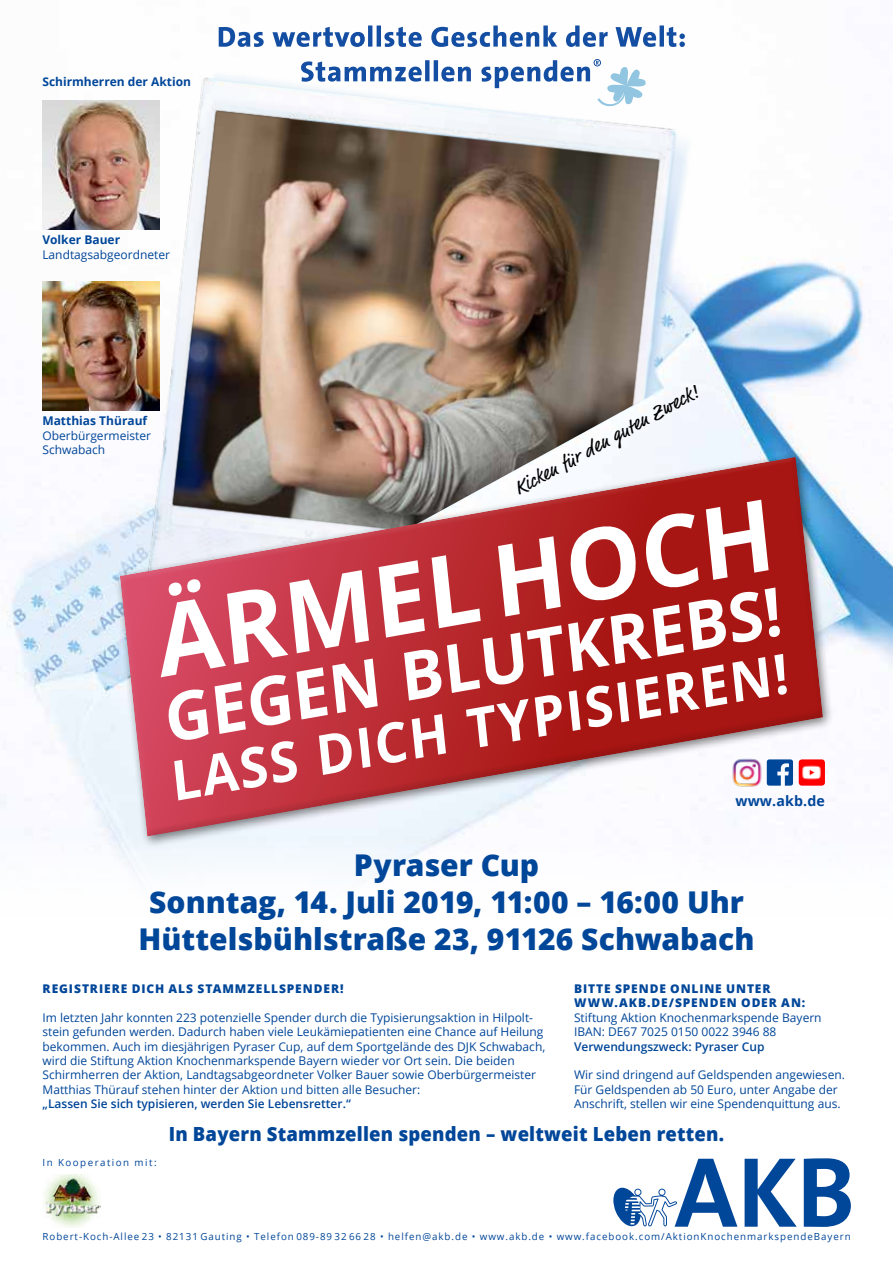
<style>
.page{position:relative;width:893px;height:1263px;background:#fff}
.page>*{position:absolute;margin:0;border:0;box-sizing:border-box;transform-origin:0 0}
.t1{font:700 99px "Open Sans";color:#fff}
.t2{font:700 66.75px "Open Sans";color:#fff}
.t3{font:700 55.2px "Open Sans";color:#fff;scale:.95 1}
.t4{font:800 30px "Open Sans";color:#004699}
.t5{font:800 19.5px "Open Sans";letter-spacing:.01em;color:#004699;scale:.95 1}
.t6{font:19.5px "Market Pro";color:#000}
.t7{font:700 14.25px "Open Sans";letter-spacing:.01em;color:#004699}
.t8{font:12px/14.4px "Open Sans";color:#004699}
.t9{font:800 12px/14.4px "Open Sans";letter-spacing:.075em;color:#004699}
.t10{font:600 12px "Open Sans";color:#004699}
.t11{font:700 12px "Open Sans";color:#004699}
.t12{font:9.75px "Open Sans";letter-spacing:.1em;color:#004699}
.t13{font:9.75px "Open Sans";letter-spacing:.15em;color:#004699}
</style>
<div class="page">
<img style="left:0;top:25px;width:893px;height:851px">
<img style="left:129px;top:66px;width:570px;height:385px">
<svg style="left:745px;top:1159px;width:52px;height:68px"></svg>
<svg style="left:804px;top:1158px;width:47px;height:69px"></svg>
<svg style="left:613px;top:1159px;width:124px;height:68px"></svg>
<div style="left:114px;top:451px;width:720px;height:397px;background:#000;opacity:.5"></div>
<svg style="left:116px;top:454px;width:715px;height:384px"></svg>
<svg style="left:301px;top:59px;width:346px;height:49px"></svg>
<svg style="left:219px;top:26px;width:466px;height:21px"></svg>
<img style="left:43px;top:1175px;width:58px;height:52px">
<img style="left:728px;top:753px;width:38px;height:39px">
<img style="left:799px;top:759px;width:26px;height:27px">
<svg style="left:767px;top:759px;width:26px;height:27px"></svg>
<img style="left:43px;top:100px;width:116px;height:130px">
<img style="left:42px;top:281px;width:117px;height:130px">
<p class="t11" style="left:42px;top:73px;width:150px">Schirmherren der Aktion</p>
<p class="t11" style="left:42px;top:231px;width:79px">Volker Bauer</p>
<p class="t8" style="left:42px;top:247px;width:129px">Landtagsabgeordneter</p>
<h3 class="t6" style="left:510px;top:479px;width:209px;rotate:-29deg">Kicken für den guten Zweck!</h3>
<h1 class="t1" style="left:142px;top:573px;width:627px;rotate:-10deg">ÄRMEL HOCH</h1>
<p class="t11" style="left:42px;top:412px;width:106px">Matthias Thürauf</p>
<p class="t8" style="left:42px;top:428px;width:110px">Oberbürgermeister<br>Schwabach</p>
<h2 class="t2" style="left:155px;top:673px;width:627px;rotate:-10deg">GEGEN BLUTKREBS!</h2>
<h3 class="t3" style="left:163px;top:743px;width:660px;rotate:-10deg">LASS DICH TYPISIEREN!</h3>
<p class="t7" style="left:735px;top:791px;width:91px">www.akb.de</p>
<h3 class="t4" style="left:354px;top:842px;width:187px">Pyraser Cup</h3>
<h3 class="t4" style="left:149px;top:879px;width:596px">Sonntag, 14. Juli 2019, 11:00 – 16:00 Uhr</h3>
<h3 class="t4" style="left:138px;top:916px;width:618px">Hüttelsbühlstraße 23, 91126 Schwabach</h3>
<p class="t9" style="left:574px;top:981px;width:233px">BITTE SPENDE ONLINE UNTER<br>WWW.AKB.DE/SPENDEN ODER AN:</p>
<p class="t8" style="left:574px;top:1010px;width:249px">Stiftung Aktion Knochenmarkspende Bayern<br>IBAN: DE67 7025 0150 0022 3946 88</p>
<p class="t10" style="left:574px;top:1038px;width:192px">Verwendungszweck: Pyraser Cup</p>
<p class="t8" style="left:574px;top:1067px;width:272px">Wir sind dringend auf Geldspenden angewiesen.<br>Für Geldspenden ab 50 Euro, unter Angabe der<br>Anschrift, stellen wir eine Spendenquittung aus.</p>
<p class="t9" style="left:43px;top:981px;width:303px">REGISTRIERE DICH ALS STAMMZELLSPENDER!</p>
<p class="t8" style="left:43px;top:1010px;width:504px">Im letzten Jahr konnten 223 potenzielle Spender durch die Typisierungsaktion in Hilpolt&shy;stein gefunden werden. Dadurch haben viele Leukämiepatienten eine Chance auf Heilung bekommen. Auch im diesjährigen Pyraser Cup, auf dem Sportgelände des DJK Schwabach, wird die Stiftung Aktion Knochenmarkspende Bayern wieder vor Ort sein. Die beiden Schirmherren der Aktion, Landtagsabgeordneter Volker Bauer sowie Oberbürgermeister Matthias Thürauf stehen hinter der Aktion und bitten alle Besucher:</p>
<p class="t10" style="left:43px;top:1096px;width:310px">„Lassen Sie sich typisieren, werden Sie Lebensretter.“</p>
<h3 class="t5" style="left:169px;top:1119px;width:586px">In Bayern Stammzellen spenden – weltweit Leben retten.</h3>
<p class="t13" style="left:43px;top:1155px;width:116px">In Kooperation mit:</p>
<p class="t12" style="left:43px;top:1230px;width:810px">Robert-Koch-Allee 23 • 82131 Gauting • Telefon 089-89 32 66 28 • helfen@akb.de • www.akb.de • www.facebook.com/AktionKnochenmarkspendeBayern</p>
</div>
